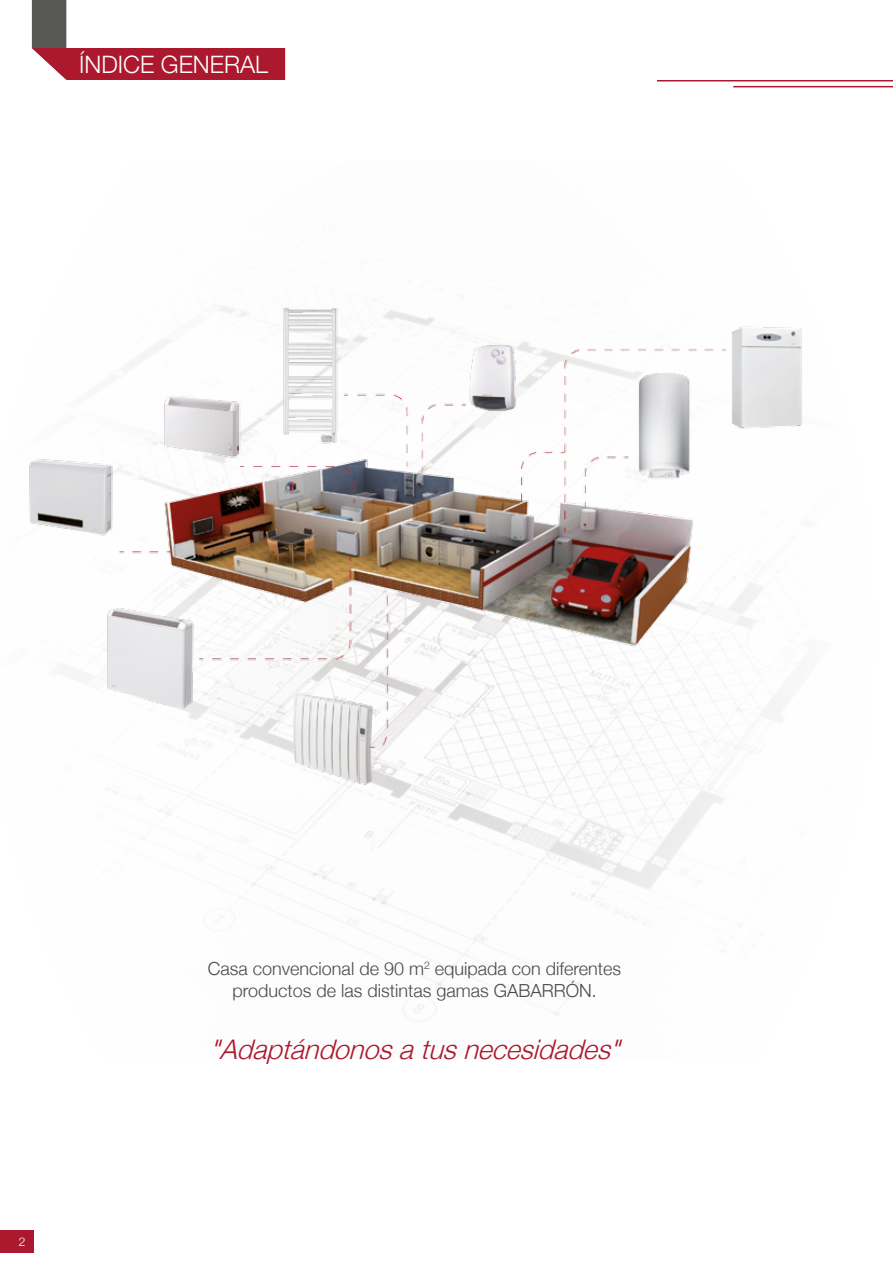
<style>
.page{position:relative;width:893px;height:1263px;background:#fff}
.page>*{position:absolute;margin:0;border:0;box-sizing:border-box;transform-origin:0 0}
.t1{font:italic 300 27px "Helvetica Neue";color:#ac182d}
.t2{font:300 24px "Helvetica Neue";color:#fff}
.t3{font:300 18px/21.6px "Helvetica Neue";color:#4a4a49;text-align:center}
.t4{font:300 12px "Helvetica Neue";color:#fff}
</style>
<div class="page">
<div style="left:0;top:1230px;width:34px;height:22px;background:#ac182d"></div>
<hr style="left:657px;top:80px;width:236px;height:1px;background:#ac182d">
<hr style="left:733px;top:86px;width:160px;height:1px;background:#ac182d">
<img style="left:11px;top:240px;width:823px;height:602px">
<svg style="left:32px;top:0;width:253px;height:80px"></svg>
<h2 class="t2" style="left:79px;top:45px;width:190px">ÍNDICE GENERAL</h2>
<p class="t4" style="left:19px;top:1232px;width:8px">2</p>
<p class="t3" style="left:208px;top:957px;width:415px">Casa convencional de 90 m<sup>2</sup> equipada con diferentes productos de las distintas gamas GABARRÓN.</p>
<h1 class="t1" style="left:210px;top:1028px;width:422px">"Adaptándonosatusnecesidades"</h1>
</div>
